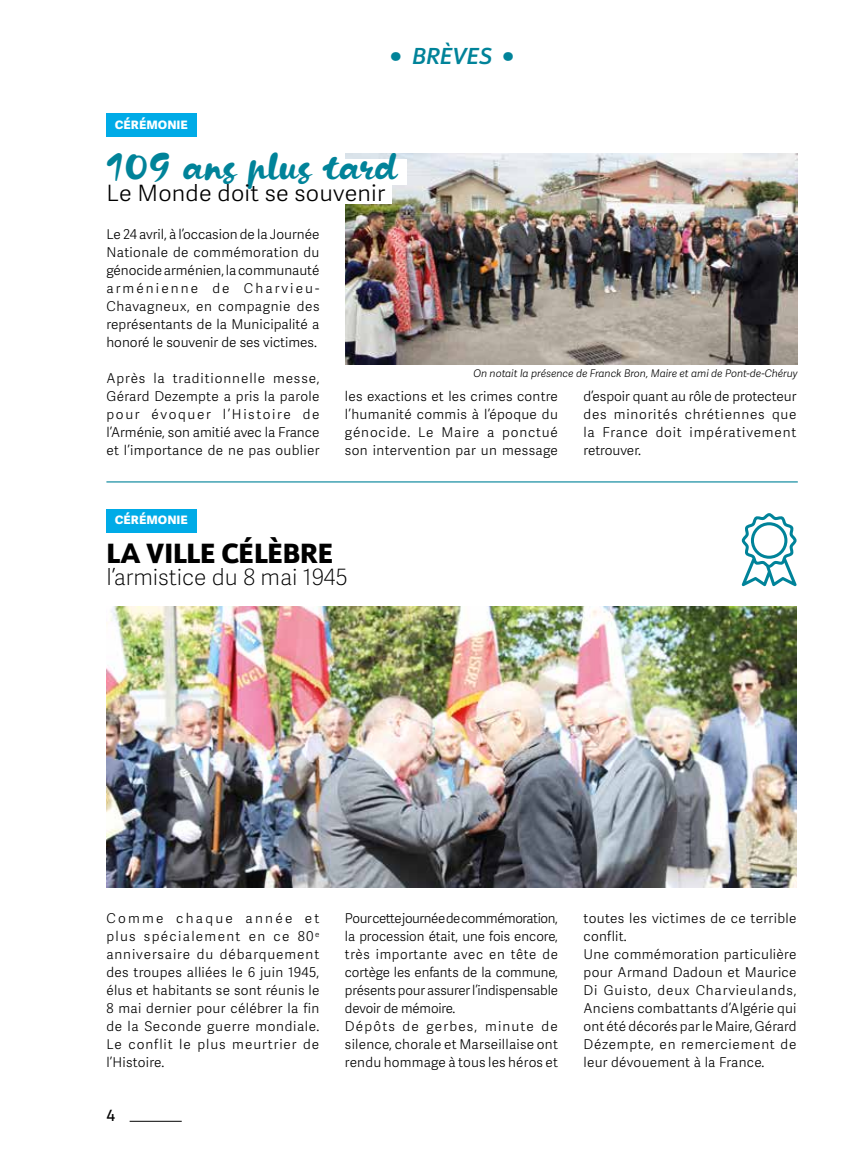
<style>
.page{position:relative;width:851px;height:1149px;background:#fff}
.page>*{position:absolute;margin:0;border:0;box-sizing:border-box;transform-origin:0 0}
.t1{font:36px "Kapelka New";letter-spacing:.01em;color:#008399}
.t2{font:800 27px "URW Form";color:#000}
.t3{font:300 22.5px "Adelle Sans";letter-spacing:.01em;color:#000}
.t4{font:100 22.5px "Adelle Sans";color:#000}
.t5{font:italic 600 22.5px "URW Form";color:#008399}
.t6{font:500 15.75px "URW Form";color:#000}
.t7{font:700 15px "Adelle Sans";color:#fff}
.t8{font:300 13.5px/18px "Adelle Sans";letter-spacing:.02em;color:#000;text-align:justify}
.t9{font:300 13.5px/18px "Adelle Sans";color:#000}
.t10{font:italic 300 10.5px "Adelle Sans";color:#000}
.s1{font-weight:800;font-style:normal}
</style>
<div class="page">
<hr style="left:130px;top:1120px;width:52px;height:1px;background:#000">
<img style="left:345px;top:153px;width:451px;height:212px">
<img style="left:106px;top:606px;width:690px;height:281px">
<div style="left:280px;top:159px;width:126px;height:26px;background:#fff"></div>
<div style="left:265px;top:179px;width:126px;height:25px;background:#fff"></div>
<div style="left:106px;top:508px;width:90px;height:24px;background:#00abe7"></div>
<div style="left:106px;top:113px;width:90px;height:23px;background:#00abe7"></div>
<hr style="left:106px;top:481px;width:691px;height:1px;background:#008399">
<svg style="left:741px;top:513px;width:55px;height:73px"></svg>
<p class="t7" style="left:115px;top:114px;width:75px">cérémonie</p>
<h3 class="t5" style="left:389px;top:40px;width:127px"><span class="s1">•</span> BRÈVES <span class="s1">•</span></h3>
<h1 class="t1" style="left:106px;top:142px;width:291px">109 ans plus tard</h1>
<h3 class="t3" style="left:106px;top:180px;width:280px">Le Monde doit se souvenir</h3>
<p class="t8" style="left:106px;top:225px;width:214px">Le 24 avril, à l’occasion de la Journée Nationale de commémoration du génocide arménien, la communauté arménienne de Charvieu-Chavagneux, en compagnie des représentants de la Municipalité a honoré le souvenir de ses victimes.</p>
<p class="t8" style="left:106px;top:369px;width:215px">Après la traditionnelle messe, Gérard Dezempte a pris la parole pour évoquer l’Histoire de l’Arménie, son amitié avec la France et l’importance de ne pas oublier</p>
<p class="t7" style="left:115px;top:510px;width:75px">cérémonie</p>
<p class="t10" style="left:473px;top:367px;width:326px">On notait la présence de Franck Bron, Maire et ami de Pont-de-Chéruy</p>
<p class="t8" style="left:345px;top:387px;width:214px">les exactions et les crimes contre l’humanité commis à l’époque du génocide. Le Maire a ponctué son intervention par un message</p>
<p class="t8" style="left:583px;top:387px;width:214px">d’espoir quant au rôle de protecteur des minorités chrétiennes que la France doit impérativement retrouver.</p>
<h2 class="t2" style="left:106px;top:533px;width:228px">LA VILLE CÉLÈBRE</h2>
<h3 class="t4" style="left:106px;top:564px;width:243px">l’armistice du 8 mai 1945</h3>
<p class="t8" style="left:106px;top:909px;width:214px">Comme chaque année et plus spécialement en ce 80<sup>e </sup>anniversaire du débarquement des troupes alliées le 6 juin 1945, élus et habitants se sont réunis le 8 mai dernier pour célébrer la fin de la Seconde guerre mondiale.<br>Le conflit le plus meurtrier de l’Histoire.</p>
<p class="t9" style="left:345px;top:909px;width:214px">Pour cette journée de commémoration, la procession était, une fois encore, très importante avec en tête de cortège les enfants de la commune, présents pour assurer l’indispensable devoir de mémoire.<br>Dépôts de gerbes, minute de silence, chorale et Marseillaise ont rendu hommage à tous les héros et</p>
<p class="t8" style="left:583px;top:909px;width:215px;text-align:left">toutes les victimes de ce terrible conflit.<br>Une commémoration particulière pour Armand Dadoun et Maurice<br>Di Guisto, deux Charvieulands,<br>Anciens combattants d’Algérie qui ont été décorés par le Maire, Gérard<br>Dézempte, en remerciement de leur dévouement à la France.</p>
<p class="t6" style="left:106px;top:1104px;width:11px">4</p>
</div>
